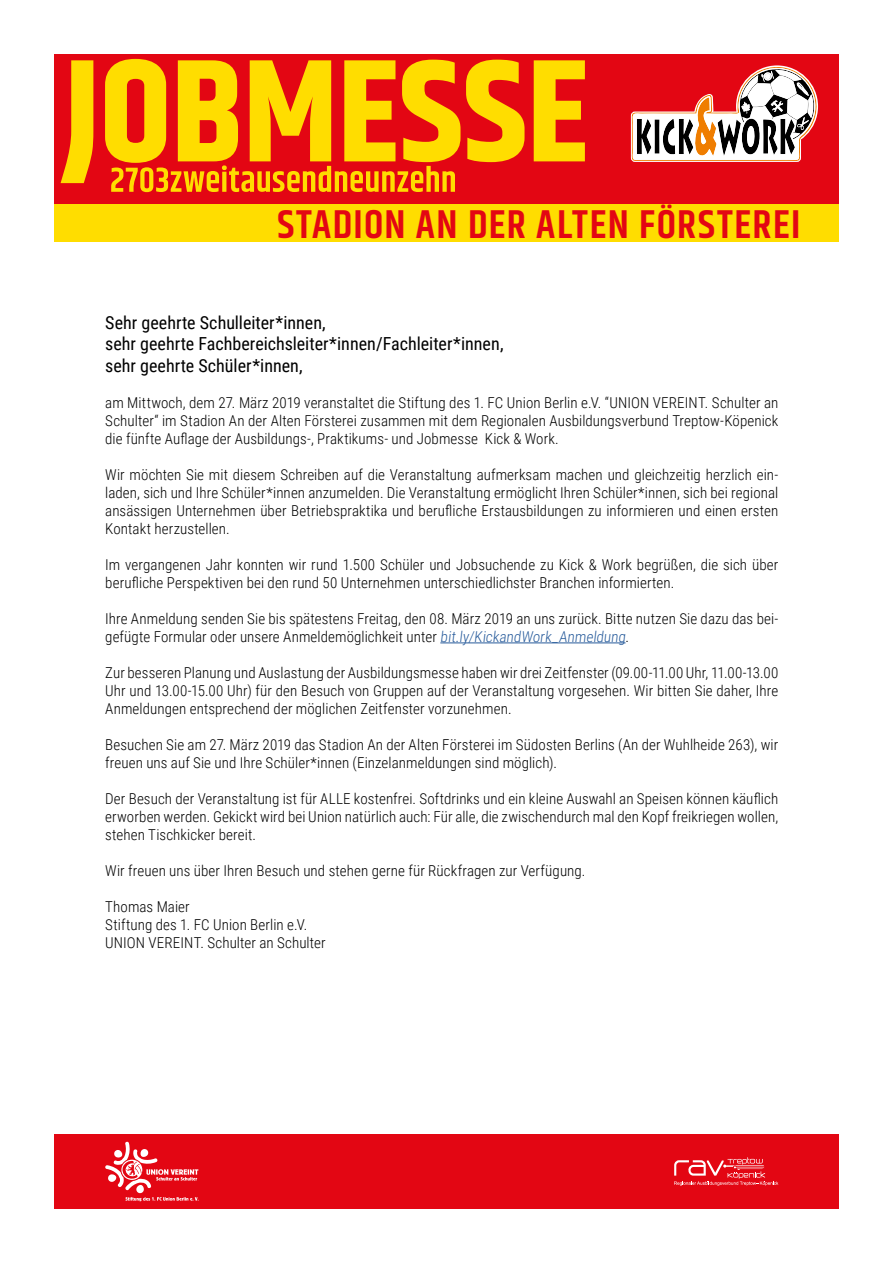
<style>
.page{position:relative;width:893px;height:1263px;background:#fff}
.page>*{position:absolute;margin:0;border:0;box-sizing:border-box;transform-origin:0 0}
.t1{font:600 40.5px "Khand";letter-spacing:.035em;color:#e30613}
.t2{font:18px/21.6px "Roboto Condensed";color:#000}
.t3{font:300 15px/18px "Roboto Condensed";letter-spacing:.005em;color:#000;text-align:justify}
.s1{color:#275b9b}
</style>
<div class="page">
<div style="left:54px;top:54px;width:785px;height:150px;background:#e30613"></div>
<svg style="left:61px;top:59px;width:524px;height:124px;fill:#fd0"></svg>
<svg style="left:631px;top:65px;width:188px;height:96px"></svg>
<div style="left:54px;top:204px;width:785px;height:37px;background:#fd0"></div>
<svg style="left:111px;top:165px;width:344px;height:27px"></svg>
<div style="left:54px;top:1134px;width:785px;height:75px;background:#e30613"></div>
<svg style="left:674px;top:1157px;width:104px;height:29px"></svg>
<svg style="left:105px;top:1142px;width:94px;height:59px"></svg>
<hr style="left:440px;top:642px;width:185px;height:1px;background:#275b9b">
<h1 class="t1" style="left:277px;top:197px;width:524px">STADION AN DER ALTEN FÖRSTEREI</h1>
<p class="t2" style="left:105px;top:311px;width:400px">Sehr geehrte Schulleiter*innen,<br>sehr geehrte Fachbereichsleiter*innen/Fachleiter*innen, sehr geehrte Schüler*innen,</p>
<p class="t3" style="left:105px;top:393px;width:675px">am Mittwoch, dem 27. März 2019 veranstaltet die Stiftung des 1. FC Union Berlin e.V. “UNION VEREINT. Schulter an Schulter“ im Stadion An der Alten Försterei zusammen mit dem Regionalen Ausbildungsverbund Treptow-Köpenick die fünfte Auflage der Ausbildungs-, Praktikums- und Jobmesse Kick &amp; Work.</p>
<p class="t3" style="left:105px;top:465px;width:675px">Wir möchten Sie mit diesem Schreiben auf die Veranstaltung aufmerksam machen und gleichzeitig herzlich ein&shy;laden, sich und Ihre Schüler*innen anzumelden. Die Veranstaltung ermöglicht Ihren Schüler*innen, sich bei regional ansässigen Unternehmen über Betriebspraktika und berufliche Erstausbildungen zu informieren und einen ersten Kontakt herzustellen.</p>
<p class="t3" style="left:105px;top:555px;width:675px">Im vergangenen Jahr konnten wir rund 1.500 Schüler und Jobsuchende zu Kick &amp; Work begrüßen, die sich über berufliche Perspektiven bei den rund 50 Unternehmen unterschiedlichster Branchen informierten.</p>
<p class="t3" style="left:105px;top:609px;width:675px">Ihre Anmeldung senden Sie bis spätestens Freitag, den 08. März 2019 an uns zurück. Bitte nutzen Sie dazu das bei&shy;gefügte Formular oder unsere Anmeldemöglichkeit unter <span class="s1">bit.ly/KickandWork_Anmeldung</span>.</p>
<p class="t3" style="left:105px;top:663px;width:675px">Zur besseren Planung und Auslastung der Ausbildungsmesse haben wir drei Zeitfenster (09.00-11.00 Uhr, 11.00-13.00<br>Uhr und 13.00-15.00 Uhr) für den Besuch von Gruppen auf der Veranstaltung vorgesehen. Wir bitten Sie daher, Ihre Anmeldungen entsprechend der möglichen Zeitfenster vorzunehmen.</p>
<p class="t3" style="left:105px;top:735px;width:675px">Besuchen Sie am 27. März 2019 das Stadion An der Alten Försterei im Südosten Berlins (An der Wuhlheide 263), wir freuen uns auf Sie und Ihre Schüler*innen (Einzelanmeldungen sind möglich).</p>
<p class="t3" style="left:105px;top:789px;width:675px">Der Besuch der Veranstaltung ist für ALLE kostenfrei. Softdrinks und ein kleine Auswahl an Speisen können käuflich erworben werden. Gekickt wird bei Union natürlich auch: Für alle, die zwischendurch mal den Kopf freikriegen wollen, stehen Tischkicker bereit.</p>
<p class="t3" style="left:105px;top:861px;width:482px">Wir freuen uns über Ihren Besuch und stehen gerne für Rückfragen zur Verfügung.</p>
<p class="t3" style="left:105px;top:897px;width:222px;text-align:left">Thomas Maier<br>Stiftung des 1. FC Union Berlin e.V.<br>UNION VEREINT. Schulter an Schulter</p>
</div>
